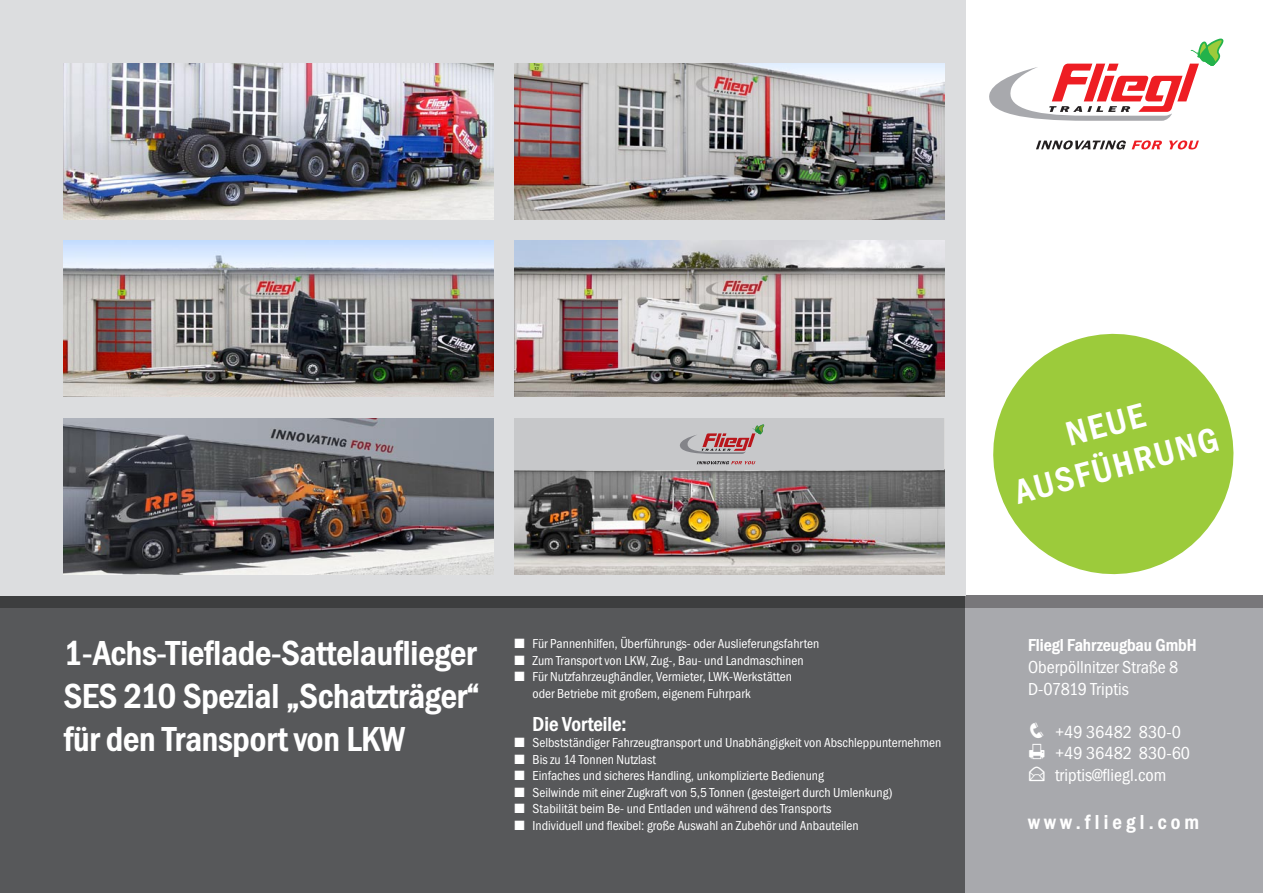
<style>
.page{position:relative;width:1263px;height:893px;background:#fff}
.page>*{position:absolute;margin:0;border:0;box-sizing:border-box;transform-origin:0 0}
.t1{font:800 36px "Franklin Gothic Cond";color:#fff}
.t2{font:800 35.55px "Franklin Gothic Cond";color:#fff}
.t3{font:800 21px "Franklin Gothic Cond";letter-spacing:.2em;color:#fff}
.t4{font:800 21px "Franklin Gothic Cond";color:#fff}
.t5{font:18px "Franklin Gothic Cond";color:#fff}
.t6{font:800 18px "Franklin Gothic Cond";color:#fff}
.t7{font:13.5px "Franklin Gothic Cond";color:#fff}
</style>
<div class="page">
<div style="left:0;top:595px;width:965px;height:298px;background:#57585a"></div>
<div style="left:965px;top:595px;width:298px;height:298px;background:#a8a9ad"></div>
<svg style="left:0;top:595px;width:1263px;height:13px;background:#545456"></svg>
<div style="left:0;top:0;width:965px;height:595px;background:#dcdddf"></div>
<svg style="left:1132px;top:140px;width:67px;height:9px"></svg>
<svg style="left:1036px;top:140px;width:90px;height:9px"></svg>
<svg style="left:989px;top:39px;width:234px;height:82px"></svg>
<img style="left:64px;top:64px;width:429px;height:156px">
<img style="left:514px;top:64px;width:430px;height:156px">
<img style="left:514px;top:470px;width:430px;height:104px">
<img style="left:514px;top:241px;width:430px;height:156px">
<img style="left:64px;top:241px;width:429px;height:156px">
<img style="left:64px;top:418px;width:429px;height:156px">
<svg style="left:993px;top:333px;width:241px;height:242px;fill:#9ccb3b"></svg>
<div style="left:514px;top:418px;width:430px;height:52px;background:#c7c8ca"></div>
<svg style="left:697px;top:461px;width:58px;height:3px"></svg>
<svg style="left:680px;top:424px;width:84px;height:30px"></svg>
<p class="t2" style="left:1062px;top:415px;width:81px;rotate:-15deg">NEUE</p>
<p class="t2" style="left:1010px;top:473px;width:210px;rotate:-15deg">AUSFÜHRUNG</p>
<p class="t1" style="left:64px;top:632px;width:414px">1-Achs-Tieflade-Sattelauflieger</p>
<p class="t1" style="left:64px;top:676px;width:418px">SES 210 Spezial „Schatzträger“</p>
<p class="t1" style="left:64px;top:719px;width:343px">für den Transport von LKW</p>
<p class="t7" style="left:514px;top:636px;width:306px">■ Für Pannenhilfen, Überführungs- oder Auslieferungsfahrten</p>
<p class="t7" style="left:514px;top:653px;width:291px">■ Zum Transport von LKW, Zug-, Bau- und Landmaschinen</p>
<p class="t7" style="left:514px;top:669px;width:279px">■ Für Nutzfahrzeughändler, Vermieter, LWK-Werkstätten</p>
<p class="t7" style="left:532px;top:686px;width:219px">oder Betriebe mit großem, eigenem Fuhrpark</p>
<p class="t4" style="left:532px;top:712px;width:95px">Die Vorteile:</p>
<p class="t7" style="left:514px;top:735px;width:428px">■ Selbstständiger Fahrzeugtransport und Unabhängigkeit von Abschleppunternehmen</p>
<p class="t7" style="left:514px;top:752px;width:143px">■ Bis zu 14 Tonnen Nutzlast</p>
<p class="t7" style="left:514px;top:768px;width:311px">■ Einfaches und sicheres Handling, unkomplizierte Bedienung</p>
<p class="t7" style="left:514px;top:785px;width:380px">■ Seilwinde mit einer Zugkraft von 5,5 Tonnen (gesteigert durch Umlenkung)</p>
<p class="t7" style="left:514px;top:801px;width:318px">■ Stabilität beim Be- und Entladen und während des Transports</p>
<p class="t7" style="left:514px;top:818px;width:346px">■ Individuell und flexibel: große Auswahl an Zubehör und Anbauteilen</p>
<p class="t3" style="left:1028px;top:810px;width:172px">www.fliegl.com</p>
<p class="t6" style="left:1028px;top:635px;width:170px">Fliegl Fahrzeugbau GmbH</p>
<p class="t5" style="left:1028px;top:657px;width:152px">Oberpöllnitzer Straße 8</p>
<p class="t5" style="left:1028px;top:678px;width:102px">D-07819 Triptis</p>
<p class="t5" style="left:1028px;top:722px;width:154px">❑ +49 36482 830-0</p>
<p class="t5" style="left:1055px;top:743px;width:137px">+49 36482 830-60</p>
<p class="t5" style="left:1055px;top:765px;width:113px">triptis@fliegl.com</p>
</div>
